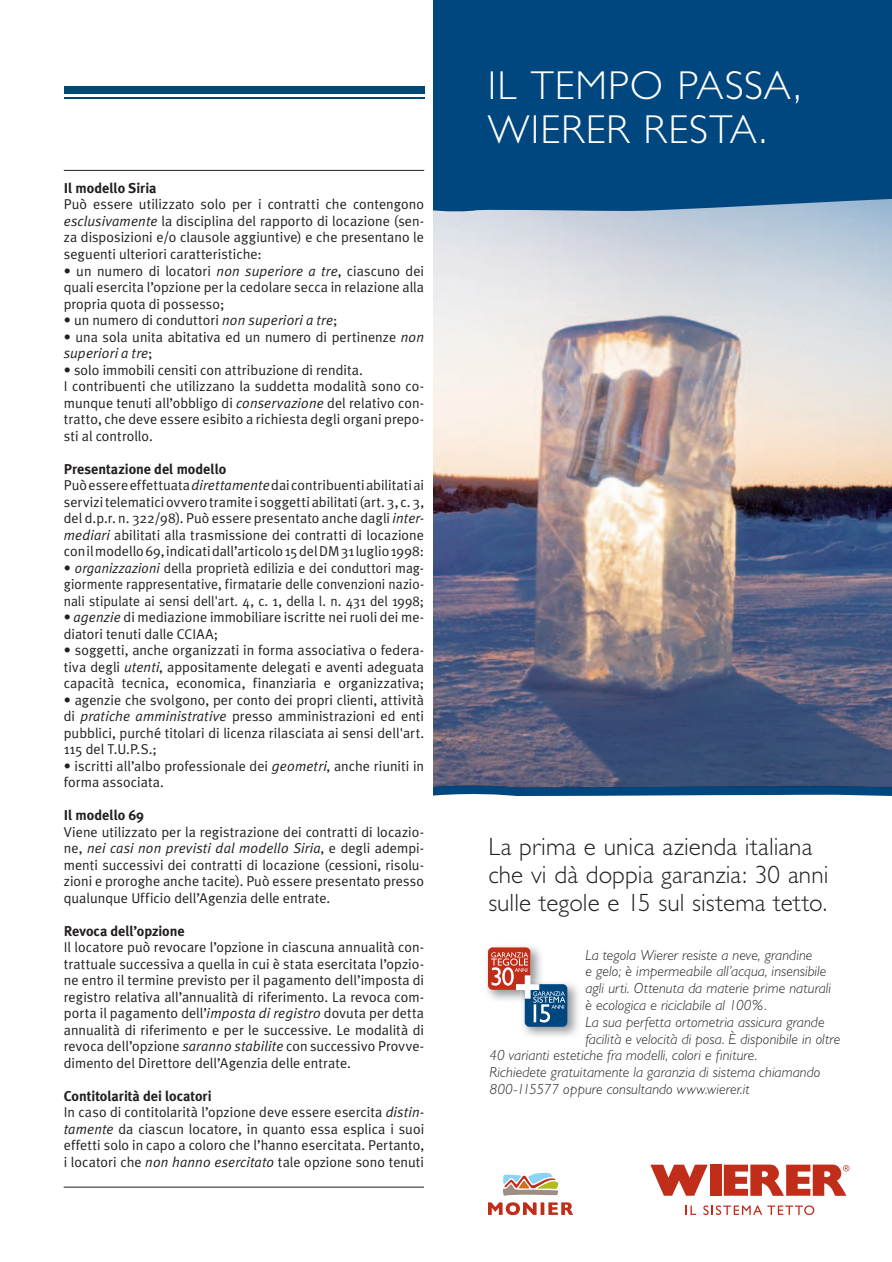
<style>
.page{position:relative;width:892px;height:1262px;background:#fff}
.page>*{position:absolute;margin:0;border:0;box-sizing:border-box;transform-origin:0 0}
.t1{font:300 40.5px/43.5px "Gill Sans";letter-spacing:.025em;color:#fff}
.t2{font:300 25.05px/27.8px "Gill Sans";letter-spacing:.005em;color:#231f20}
.t3{font:italic 300 14.7px "Gill Sans";letter-spacing:.005em;color:#231f20}
.t4{font:14.25px/16.5px "Meta Plus Normal";color:#231f20;text-align:justify}
.t5{font:700 14.25px "Meta Plus";letter-spacing:-.005em;color:#231f20}
.s1{font-style:italic}
</style>
<div class="page">
<hr style="left:64px;top:1186px;width:360px;height:1px;background:#231f20">
<div style="left:64px;top:86px;width:360px;height:8px;background:#004876"></div>
<hr style="left:64px;top:97px;width:360px;height:1px;background:#004876">
<hr style="left:64px;top:170px;width:360px;height:1px;background:#231f20">
<img style="left:434px;top:213px;width:458px;height:575px">
<div style="left:434px;top:0;width:458px;height:213px;background:#00477f"></div>
<svg style="left:650px;top:1164px;width:58px;height:31px"></svg>
<div style="left:710px;top:1164px;width:11px;height:31px;background:#c02d19"></div>
<svg style="left:724px;top:1164px;width:125px;height:31px"></svg>
<svg style="left:686px;top:1205px;width:10px;height:9px"></svg>
<svg style="left:703px;top:1205px;width:111px;height:9px"></svg>
<svg style="left:503px;top:1172px;width:55px;height:23px"></svg>
<svg style="left:488px;top:1202px;width:85px;height:12px"></svg>
<img style="left:487px;top:946px;width:52px;height:51px">
<div style="left:488px;top:947px;width:42px;height:42px;background:#c02d19;border-radius:5px"></div>
<img style="left:523px;top:983px;width:55px;height:54px">
<div style="left:525px;top:984px;width:42px;height:42px;background:#00477f;border-radius:5px"></div>
<svg style="left:491px;top:952px;width:74px;height:70px"></svg>
<p class="t5" style="left:64px;top:182px;width:94px">Il modello Siria</p>
<p class="t4" style="left:64px;top:197px;width:362px">Può essere utilizzato solo per i contratti che contengono <span class="s1">esclusivamente</span> la disciplina del rapporto di locazione (sen&shy;za disposizioni e/o clausole aggiuntive) e che presentano le seguenti ulteriori caratteristiche:</p>
<p class="t4" style="left:64px;top:263px;width:362px">• un numero di locatori <span class="s1">non superiore a tre</span>, ciascuno dei quali esercita l’opzione per la cedolare secca in relazione alla propria quota di possesso;</p>
<p class="t4" style="left:64px;top:313px;width:275px">• un numero di conduttori <span class="s1">non superiori a tre</span>;</p>
<p class="t4" style="left:64px;top:329px;width:362px">• una sola unita abitativa ed un numero di pertinenze <span class="s1">non superiori a tre</span>;</p>
<p class="t4" style="left:64px;top:362px;width:362px;text-align:left">• solo immobili censiti con attribuzione di rendita.<br>I contribuenti che utilizzano la suddetta modalità sono co&shy;munque tenuti all’obbligo di <span class="s1">conservazione</span> del relativo con&shy;tratto, che deve essere esibito a richiesta degli organi prepo&shy;sti al controllo.</p>
<p class="t5" style="left:64px;top:463px;width:164px">Presentazione del modello</p>
<p class="t4" style="left:64px;top:478px;width:362px">Può essere effettuata <span class="s1">direttamente</span> dai contribuenti abilitati ai servizi telematici ovvero tramite i soggetti abilitati (art. 3, c. 3, del d.p.r. n. 322/98). Può essere presentato anche dagli <span class="s1">inter&shy;mediari</span> abilitati alla trasmissione dei contratti di locazione con il modello 69, indicati dall’articolo 15 del DM 31 luglio 1998:</p>
<p class="t4" style="left:64px;top:560px;width:362px">• <span class="s1">organizzazioni</span> della proprietà edilizia e dei conduttori mag&shy;giormente rappresentative, firmatarie delle convenzioni nazio&shy;nali stipulate ai sensi dell'art. 4, c. 1, della l. n. 431 del 1998;</p>
<p class="t4" style="left:64px;top:610px;width:362px">• <span class="s1">agenzie</span> di mediazione immobiliare iscritte nei ruoli dei me&shy;diatori tenuti dalle CCIAA;</p>
<p class="t4" style="left:64px;top:643px;width:362px">• soggetti, anche organizzati in forma associativa o federa&shy;tiva degli <span class="s1">utenti</span>, appositamente delegati e aventi adeguata capacità tecnica, economica, finanziaria e organizzativa;</p>
<p class="t4" style="left:64px;top:692px;width:362px">• agenzie che svolgono, per conto dei propri clienti, attività di <span class="s1">pratiche amministrative</span> presso amministrazioni ed enti pubblici, purché titolari di licenza rilasciata ai sensi dell'art.<br>115 del T.U.P.S.;</p>
<p class="t4" style="left:64px;top:758px;width:362px">• iscritti all’albo professionale dei <span class="s1">geometri</span>, anche riuniti in forma associata.</p>
<p class="t5" style="left:64px;top:809px;width:82px">Il modello 69</p>
<p class="t4" style="left:64px;top:824px;width:362px">Viene utilizzato per la registrazione dei contratti di locazio&shy;ne, <span class="s1">nei casi non previsti dal modello Siria</span>, e degli adempi&shy;menti successivi dei contratti di locazione (cessioni, risolu&shy;zioni e proroghe anche tacite). Può essere presentato presso qualunque Ufficio dell’Agenzia delle entrate.</p>
<p class="t5" style="left:64px;top:925px;width:122px">Revoca dell’opzione</p>
<p class="t4" style="left:64px;top:940px;width:362px">Il locatore può revocare l’opzione in ciascuna annualità con&shy;trattuale successiva a quella in cui è stata esercitata l’opzio&shy;ne entro il termine previsto per il pagamento dell’imposta di registro relativa all’annualità di riferimento. La revoca com&shy;porta il pagamento dell’<span class="s1">imposta di registro</span> dovuta per detta annualità di riferimento e per le successive. Le modalità di revoca dell’opzione <span class="s1">saranno stabilite</span> con successivo Provve&shy;dimento del Direttore dell’Agenzia delle entrate.</p>
<p class="t5" style="left:64px;top:1090px;width:149px">Contitolarità dei locatori</p>
<p class="t4" style="left:64px;top:1105px;width:362px">In caso di contitolarità l’opzione deve essere esercita <span class="s1">distin&shy;tamente</span> da ciascun locatore, in quanto essa esplica i suoi effetti solo in capo a coloro che l’hanno esercitata. Pertanto, i locatori che <span class="s1">non hanno esercitato</span> tale opzione sono tenuti</p>
<h1 class="t1" style="left:488px;top:68px;width:314px">IL TEMPO PASSA,<br>WIERER RESTA.</h1>
<h2 class="t2" style="left:488px;top:835px;width:342px">La prima e unica azienda italiana che vi dà doppia garanzia: 30 anni sulle tegole e 15 sul sistema tetto.</h2>
<p class="t3" style="left:585px;top:949px;width:229px">La tegola Wierer resiste a neve, grandine</p>
<p class="t3" style="left:585px;top:966px;width:243px">e gelo; è impermeabile all’acqua, insensibile</p>
<p class="t3" style="left:585px;top:983px;width:247px">agli urti. Ottenuta da materie prime naturali</p>
<p class="t3" style="left:585px;top:999px;width:183px">è ecologica e riciclabile al 100%.</p>
<p class="t3" style="left:585px;top:1016px;width:241px">La sua perfetta ortometria assicura grande</p>
<p class="t3" style="left:585px;top:1033px;width:257px">facilità e velocità di posa. È disponibile in oltre</p>
<p class="t3" style="left:489px;top:1050px;width:269px">40 varianti estetiche fra modelli, colori e finiture.</p>
<p class="t3" style="left:489px;top:1067px;width:332px">Richiedete gratuitamente la garanzia di sistema chiamando</p>
<p class="t3" style="left:489px;top:1084px;width:262px">800-115577 oppure consultando www.wierer.it</p>
</div>
